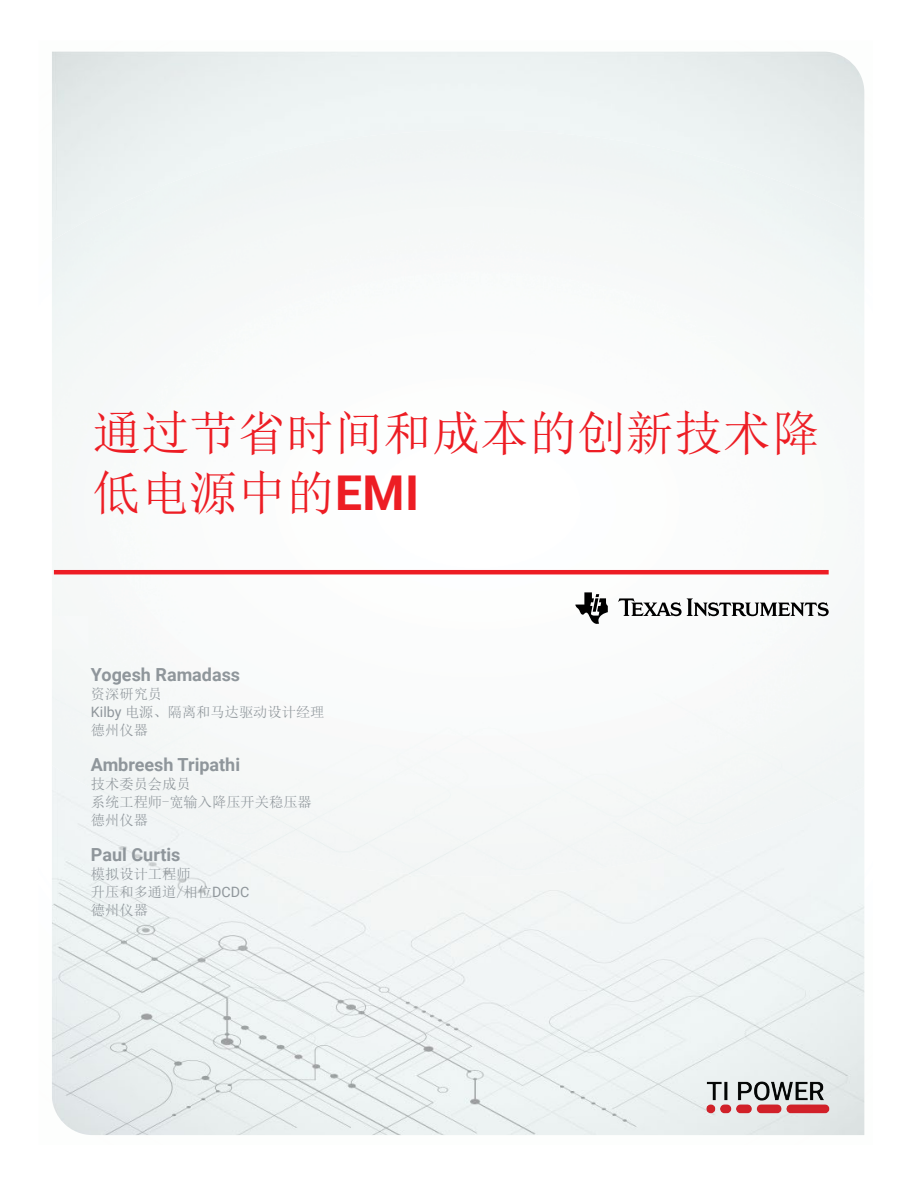
<style>
.page{position:relative;width:918px;height:1188px;background:#fff}
.page>*{position:absolute;margin:0;border:0;box-sizing:border-box;transform-origin:0 0}
.t1{font:48px/60px "Sim Sun";letter-spacing:.01em;color:#ed1d24}
.t2{font:700 18px "Roboto";color:#8f969b}
.t3{font:14.25px/18px "Sim Sun";color:#8f969b}
.s1{font-family:"Roboto";font-weight:700}
.s2{font-family:"Roboto"}
</style>
<div class="page">
<img style="left:864px;top:93px;width:1px;height:74px">
<img style="left:864px;top:906px;width:1px;height:229px">
<img style="left:52px;top:52px;width:812px;height:1083px">
<img style="left:159px;top:130px;width:653px;height:746px">
<div style="left:52px;top:187px;width:108px;height:633px;background:#f5f8f7"></div>
<div style="left:811px;top:193px;width:53px;height:620px;background:#f5f8f7"></div>
<svg style="left:575px;top:592px;width:33px;height:32px"></svg>
<svg style="left:618px;top:598px;width:211px;height:18px"></svg>
<hr style="left:54px;top:570px;width:775px;height:4px;background:#ed1d24">
<img style="left:701px;top:1076px;width:133px;height:43px">
<h1 class="t1" style="left:93px;top:402px;width:728px">通过节省时间和成本的创新技术降低电源中的<span class="s1">EMI</span></h1>
<p class="t2" style="left:91px;top:662px;width:151px">Yogesh Ramadass</p>
<p class="t3" style="left:91px;top:685px;width:235px">资深研究员<br><span class="s2">Kilby</span> 电源、隔离和马达驱动设计经理德州仪器</p>
<p class="t2" style="left:91px;top:752px;width:151px">Ambreesh Tripathi</p>
<p class="t3" style="left:91px;top:775px;width:222px">技术委员会成员<br>系统工程师-宽输入降压开关稳压器德州仪器</p>
<p class="t2" style="left:91px;top:842px;width:91px">Paul Curtis</p>
<p class="t3" style="left:91px;top:865px;width:160px">模拟设计工程师<br>升压和多通道/相位<span class="s2">DCDC</span>德州仪器</p>
</div>
